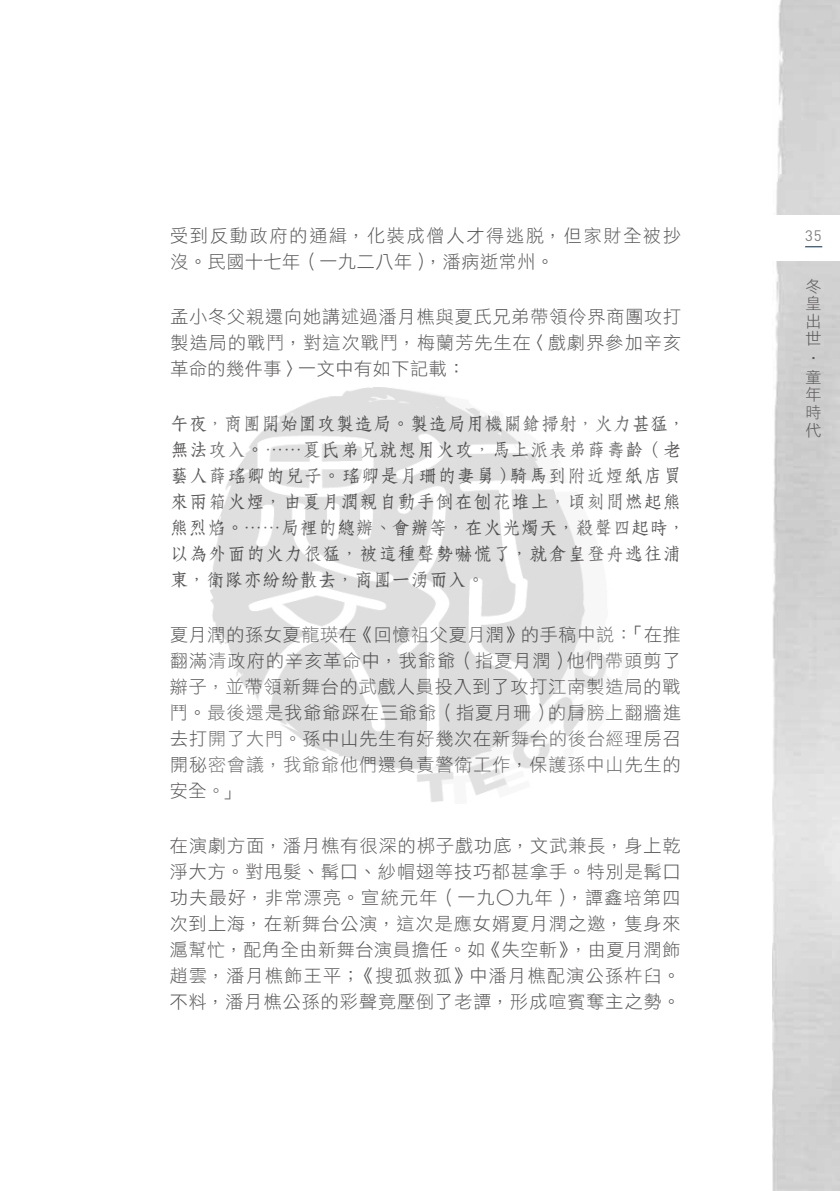
<style>
.page{position:relative;width:840px;height:1191px;background:#fff}
.page>*{position:absolute;margin:0;border:0;box-sizing:border-box;transform-origin:0 0}
.t1{font:18px/26px "DF Li Hei Std W3";letter-spacing:.06em;color:#595757;text-align:justify}
.t2{font:18px/26px "DF Fang Song W6 WIN BF";letter-spacing:.055em;color:#595757}
.t3{font:18px "DF Li Hei Std W3";letter-spacing:.105em;color:#595757}
.t4{font:18px "DF Li Hei Std W3";letter-spacing:.035em;color:#595757}
.t5{font:16px/17.6px "DF Li Hei Std W3";color:#595757;text-align:justify}
.t6{font:15px "DIN Pro";color:#807f80}
</style>
<div class="page">
<img style="left:772px;top:0;width:67px;height:1191px">
<div style="left:763px;top:215px;width:76px;height:46px;background:#fff"></div>
<svg style="left:805px;top:246px;width:16px;height:1px"></svg>
<img style="left:210px;top:387px;width:397px;height:415px">
<p class="t3" style="left:170px;top:226px;width:512px">受到反動政府的通緝，化裝成僧人才得逃脫，但家財全被抄</p>
<p class="t6" style="left:804px;top:225px;width:18px">35</p>
<p class="t4" style="left:170px;top:252px;width:385px">沒。民國十七年（一九二八年），潘病逝常州。</p>
<p class="t1" style="left:170px;top:303px;width:512px">孟小冬父親還向她講述過潘月樵與夏氏兄弟帶領伶界商團攻打製造局的戰鬥，對這次戰鬥，梅蘭芳先生在〈戲劇界參加辛亥革命的幾件事〉一文中有如下記載：</p>
<p class="t2" style="left:170px;top:410px;width:516px">午夜，商團開始圍攻製造局。製造局用機關鎗掃射，火力甚猛，無法攻入。……夏氏弟兄就想用火攻，馬上派表弟薛壽齡（老藝人薛瑤卿的兒子。瑤卿是月珊的妻舅）騎馬到附近煙紙店買來兩箱火煙，由夏月潤親自動手倒在刨花堆上，頃刻間燃起熊熊烈焰。……局裡的總辦、會辦等，在火光燭天，殺聲四起時，以為外面的火力很猛，被這種聲勢嚇慌了，就倉皇登舟逃往浦東，衛隊亦紛紛散去，商團一湧而入。</p>
<p class="t1" style="left:170px;top:621px;width:512px">夏月潤的孫女夏龍瑛在《回憶祖父夏月潤》的手稿中說：「在推翻滿清政府的辛亥革命中，我爺爺（指夏月潤）他們帶頭剪了辮子，並帶領新舞台的武戲人員投入到了攻打江南製造局的戰鬥。最後還是我爺爺踩在三爺爺（指夏月珊）的肩膀上翻牆進去打開了大門。孫中山先生有好幾次在新舞台的後台經理房召開秘密會議，我爺爺他們還負責警衛工作，保護孫中山先生的安全。」</p>
<p class="t1" style="left:169px;top:832px;width:512px">在演劇方面，潘月樵有很深的梆子戲功底，文武兼長，身上乾淨大方。對甩髮、髯口、紗帽翅等技巧都甚拿手。特別是髯口功夫最好，非常漂亮。宣統元年（一九○九年），譚鑫培第四次到上海，在新舞台公演，這次是應女婿夏月潤之邀，隻身來滬幫忙，配角全由新舞台演員擔任。如《失空斬》，由夏月潤飾趙雲，潘月樵飾王平；《搜孤救孤》中潘月樵配演公孫杵臼。不料，潘月樵公孫的彩聲竟壓倒了老譚，形成喧賓奪主之勢。</p>
<p class="t5" style="left:805px;top:277px;width:17px">冬皇出世</p>
<p class="t5" style="left:822px;top:350px;width:17px;rotate:90deg">‧</p>
<p class="t5" style="left:805px;top:368px;width:17px">童年時代</p>
</div>
